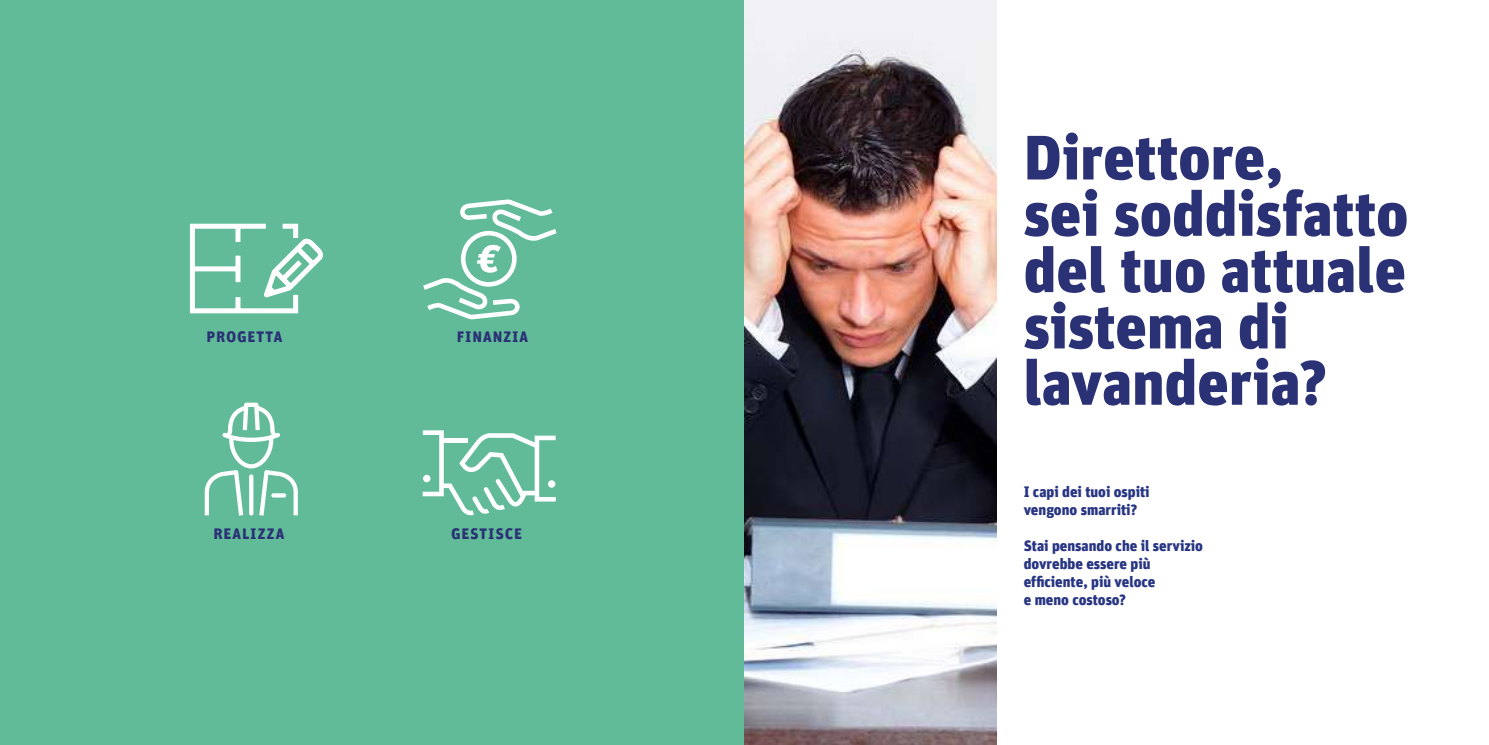
<style>
.page{position:relative;width:1489px;height:745px;background:#fff}
.page>*{position:absolute;margin:0;border:0;box-sizing:border-box;transform-origin:0 0}
.t1{font:900 62.5px/56.2px "Unit";color:#2a3175}
.t2{font:18.75px "Unit Bold SC";color:#2a3175}
.t3{font:900 15px/18px "Unit";color:#283583}
</style>
<div class="page">
<div style="left:0;top:0;width:744px;height:744px;background:#61bb99"></div>
<svg style="left:190px;top:223px;width:133px;height:91px"></svg>
<svg style="left:423px;top:199px;width:133px;height:120px"></svg>
<svg style="left:422px;top:430px;width:133px;height:85px"></svg>
<img style="left:744px;top:0;width:252px;height:744px">
<svg style="left:205px;top:402px;width:93px;height:113px"></svg>
<svg style="left:249px;top:474px;width:4px;height:41px"></svg>
<p class="t2" style="left:206px;top:324px;width:78px">progetta</p>
<p class="t2" style="left:456px;top:324px;width:74px">finanzia</p>
<p class="t2" style="left:213px;top:521px;width:73px">realizza</p>
<p class="t2" style="left:451px;top:521px;width:73px">gestisce</p>
<h1 class="t1" style="left:1023px;top:128px;width:386px">Direttore,<br>sei soddisfatto del tuo attuale sistema di lavanderia?</h1>
<p class="t3" style="left:1023px;top:482px;width:127px">I capi dei tuoi ospiti vengono smarriti?</p>
<p class="t3" style="left:1023px;top:536px;width:181px">Stai pensando che il servizio dovrebbe essere più efficiente, più veloce<br>e meno costoso?</p>
</div>
